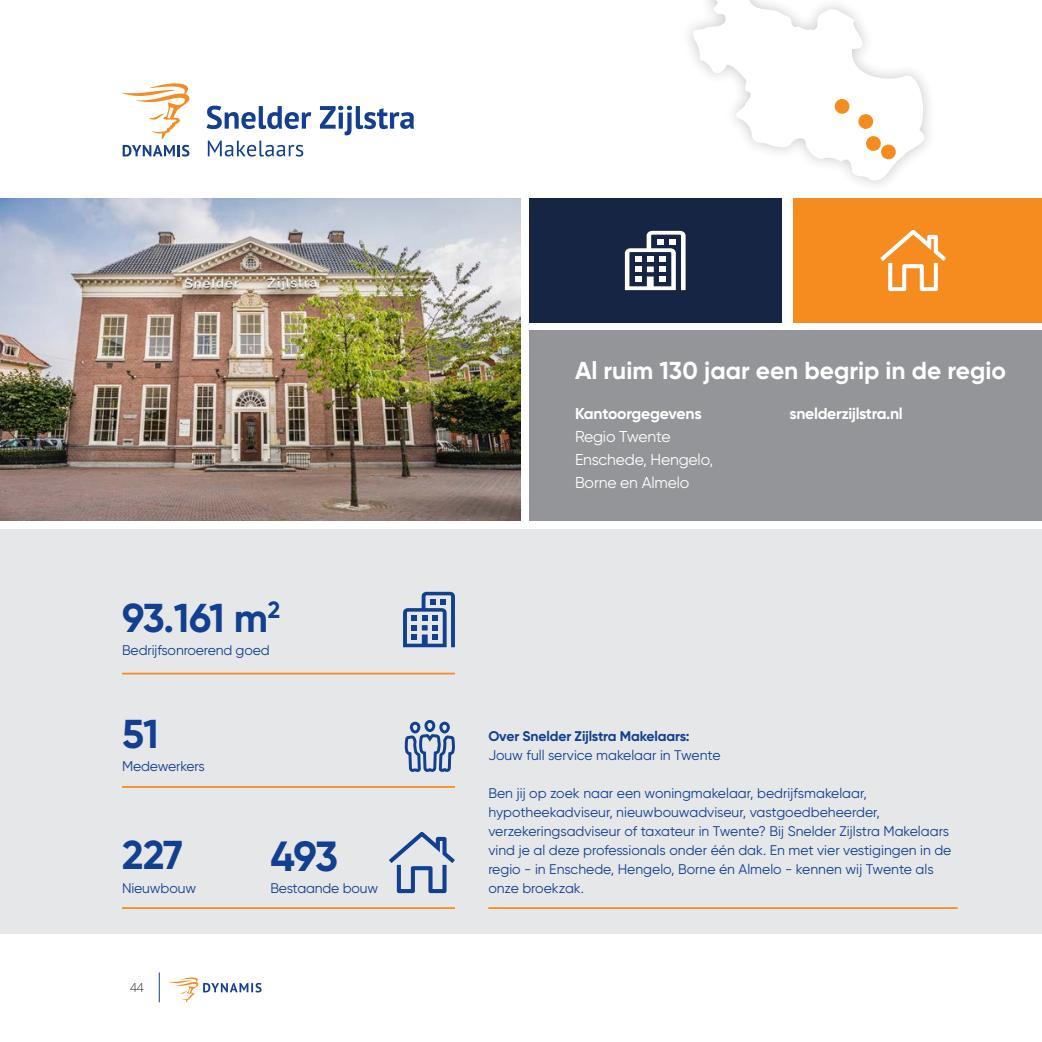
<style>
.page{position:relative;width:1042px;height:1042px;background:#fff}
.page>*{position:absolute;margin:0;border:0;box-sizing:border-box;transform-origin:0 0}
.t1{font:700 42.18px "Gilroy";color:#123f90}
.t2{font:700 40.25px "Gilroy";letter-spacing:-.03em;color:#123f90}
.Sinds{font:700 24.5px "Gilroy";color:#fff}
.t3{font:15.75px/22.8px "Gilroy";letter-spacing:-.01em;color:#fff}
.t4{font:700 15.75px "Gilroy";letter-spacing:-.02em;color:#fff}
.Tekst_partner_II{font:14px/19.1px "Gilroy";color:#123f90}
.t5{font:700 14px "Gilroy";letter-spacing:-.01em;color:#123f90}
.t6{font:300 12.25px "Open Sans";color:#231f20}
</style>
<div class="page">
<img style="left:0;top:198px;width:521px;height:323px">
<div style="left:529px;top:330px;width:513px;height:191px;background:#939598"></div>
<div style="left:529px;top:198px;width:252px;height:124px;background:#162544"></div>
<div style="left:794px;top:198px;width:248px;height:124px;background:#f68b1f"></div>
<svg style="left:880px;top:230px;width:66px;height:61px"></svg>
<svg style="left:625px;top:231px;width:60px;height:59px"></svg>
<svg style="left:689px;top:0;width:240px;height:184px"></svg>
<div style="left:881px;top:145px;width:15px;height:14px;background:#f68b1f;border-radius:50%"></div>
<div style="left:866px;top:136px;width:15px;height:15px;background:#f68b1f;border-radius:50%"></div>
<div style="left:835px;top:99px;width:14px;height:15px;background:#f68b1f;border-radius:50%"></div>
<div style="left:0;top:529px;width:1042px;height:404px;background:#e6e7e9"></div>
<hr style="left:488px;top:907px;width:469px;height:2px;background:#f68b1f">
<hr style="left:122px;top:786px;width:333px;height:2px;background:#f68b1f">
<hr style="left:122px;top:673px;width:333px;height:1px;background:#f68b1f">
<hr style="left:122px;top:907px;width:333px;height:2px;background:#f68b1f">
<svg style="left:389px;top:509px;width:67px;height:425px"></svg>
<svg style="left:122px;top:83px;width:68px;height:56px"></svg>
<svg style="left:123px;top:145px;width:66px;height:12px"></svg>
<svg style="left:207px;top:106px;width:104px;height:23px"></svg>
<svg style="left:320px;top:106px;width:94px;height:29px"></svg>
<svg style="left:208px;top:141px;width:95px;height:16px"></svg>
<div style="left:858px;top:114px;width:15px;height:15px;background:#f68b1f;border-radius:50%"></div>
<svg style="left:168px;top:977px;width:94px;height:25px"></svg>
<hr style="left:159px;top:972px;width:1px;height:30px;background:#123f90">
<p class="t2" style="left:122px;top:592px;width:160px">93.161 m<sup>2</sup></p>
<p class="Tekst_partner_II" style="left:122px;top:640px;width:149px">Bedrijfsonroerend goed</p>
<p class="t2" style="left:122px;top:708px;width:38px">51</p>
<p class="Tekst_partner_II" style="left:122px;top:756px;width:84px">Medewerkers</p>
<p class="t2" style="left:122px;top:830px;width:62px">227</p>
<p class="Tekst_partner_II" style="left:122px;top:878px;width:76px">Nieuwbouw</p>
<p class="t6" style="left:130px;top:979px;width:15px">44</p>
<p class="t1" style="left:270px;top:829px;width:69px">493</p>
<p class="Tekst_partner_II" style="left:270px;top:878px;width:109px">Bestaande bouw</p>
<p class="Sinds" style="left:575px;top:355px;width:432px">Al ruim 130 jaar een begrip in de regio</p>
<p class="t4" style="left:575px;top:404px;width:128px">Kantoorgegevens</p>
<p class="t3" style="left:575px;top:425px;width:97px">Regio Twente</p>
<p class="t3" style="left:575px;top:448px;width:140px">Enschede, Hengelo,<br>Borne en Almelo</p>
<p class="t4" style="left:789px;top:404px;width:115px">snelderzijlstra.nl</p>
<p class="t5" style="left:488px;top:727px;width:203px">Over Snelder Zijlstra Makelaars:</p>
<p class="Tekst_partner_II" style="left:488px;top:745px;width:234px">Jouw full service makelaar in Twente</p>
<p class="Tekst_partner_II" style="left:488px;top:783px;width:465px">Ben jij op zoek naar een woningmakelaar, bedrijfsmakelaar, hypotheekadviseur, nieuwbouwadviseur, vastgoedbeheerder, verzekeringsadviseur of taxateur in Twente? Bij Snelder Zijlstra Makelaars vind je al deze professionals onder één dak. En met vier vestigingen in de regio - in Enschede, Hengelo, Borne én Almelo - kennen wij Twente als onze broekzak.</p>
</div>
